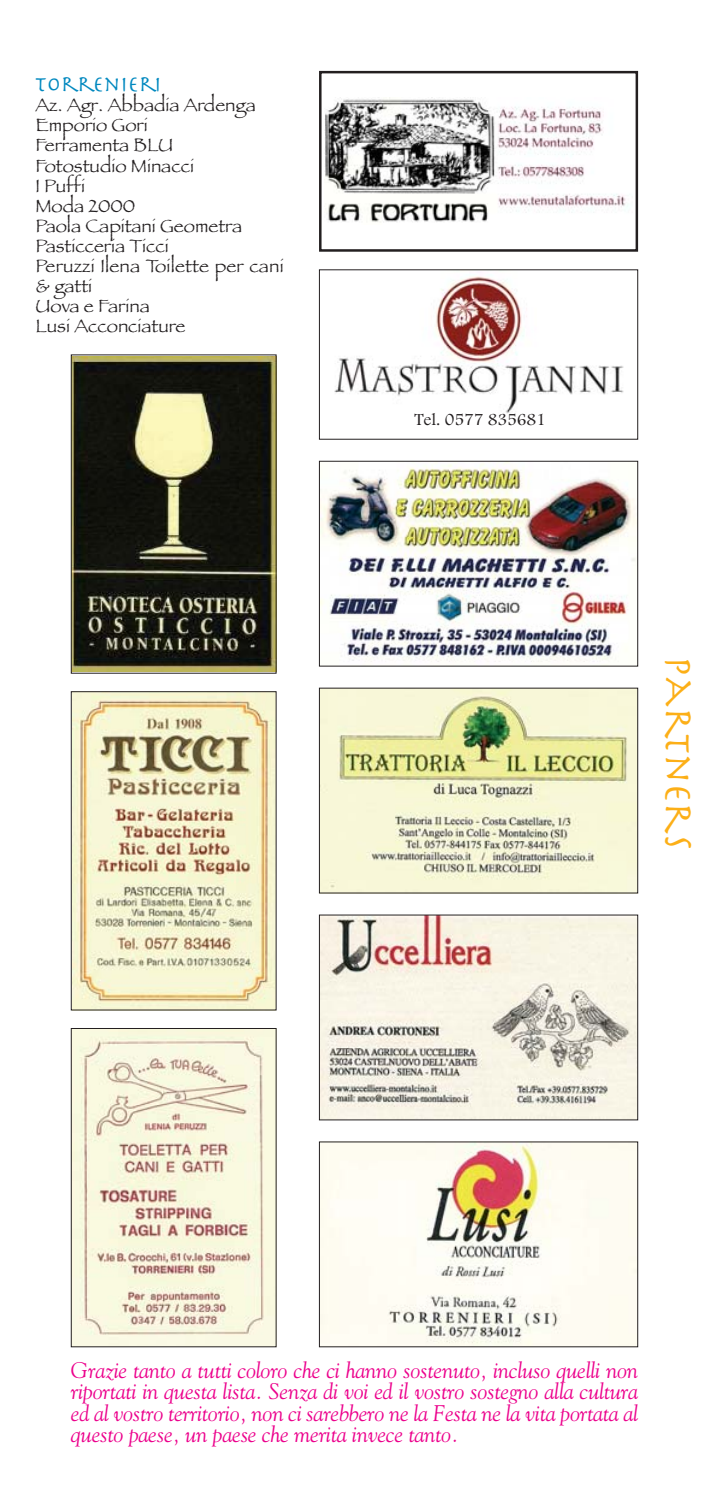
<style>
.page{position:relative;width:709px;height:1489px;background:#fff}
.page>*{position:absolute;margin:0;border:0;box-sizing:border-box;transform-origin:0 0}
.t1{font:40px "Herculanum";color:#fcaf17}
.t2{font:italic 22.5px/21.2px "Goudy";letter-spacing:-.01em;color:#ec008c;text-align:justify}
.t3{font:22.5px "Herculanum";color:#0088bf}
.t4{font:18.75px/20px "Papyrus";color:#231f20}
.t5{font:17.5px "Footlight MT Light";color:#231f20}
</style>
<div class="page">
<img style="left:325px;top:98px;width:303px;height:125px">
<div style="left:319px;top:71px;width:319px;height:181px;border:2px solid #231f20"></div>
<img style="left:321px;top:1143px;width:315px;height:201px">
<div style="left:319px;top:1141px;width:319px;height:205px;border:1px solid #231f20"></div>
<img style="left:321px;top:463px;width:315px;height:199px">
<div style="left:319px;top:461px;width:319px;height:205px;border:1px solid #231f20"></div>
<img style="left:321px;top:689px;width:315px;height:202px">
<div style="left:319px;top:687px;width:319px;height:206px;border:1px solid #231f20"></div>
<img style="left:321px;top:916px;width:315px;height:202px">
<div style="left:319px;top:914px;width:319px;height:206px;border:1px solid #231f20"></div>
<img style="left:334px;top:276px;width:290px;height:138px">
<div style="left:319px;top:269px;width:319px;height:170px;border:1px solid #231f20"></div>
<img style="left:73px;top:1030px;width:201px;height:314px">
<div style="left:71px;top:1028px;width:205px;height:318px;border:1px solid #231f20"></div>
<img style="left:73px;top:356px;width:201px;height:315px">
<div style="left:71px;top:354px;width:205px;height:319px;border:1px solid #231f20"></div>
<img style="left:73px;top:693px;width:201px;height:315px">
<div style="left:71px;top:691px;width:205px;height:319px;border:1px solid #231f20"></div>
<p class="t3" style="left:35px;top:78px;width:128px">TORRENIERI</p>
<p class="t4" style="left:35px;top:96px;width:250px">Az. Agr. Abbadia Ardenga<br>Emporio Gori<br>Ferramenta BLU<br>Fotostudio Minacci<br>I Puffi<br>Moda 2000<br>Paola Capitani Geometra<br>Pasticceria Ticci<br>Peruzzi Ilena Toilette per cani &amp; gatti<br>Uova e Farina<br>Lusi Acconciature</p>
<p class="t5" style="left:414px;top:408px;width:133px">Tel. 0577 835681</p>
<h1 class="t1" style="left:690px;top:656px;width:195px;rotate:90deg">PARTNERS</h1>
<p class="t2" style="left:71px;top:1361px;width:569px">Grazie tanto a tutti coloro che ci hanno sostenuto, incluso quelli non riportati in questa lista. Senza di voi ed il vostro sostegno alla cultura ed al vostro territorio, non ci sarebbero ne la Festa ne la vita portata al questo paese, un paese che merita invece tanto.</p>
</div>
